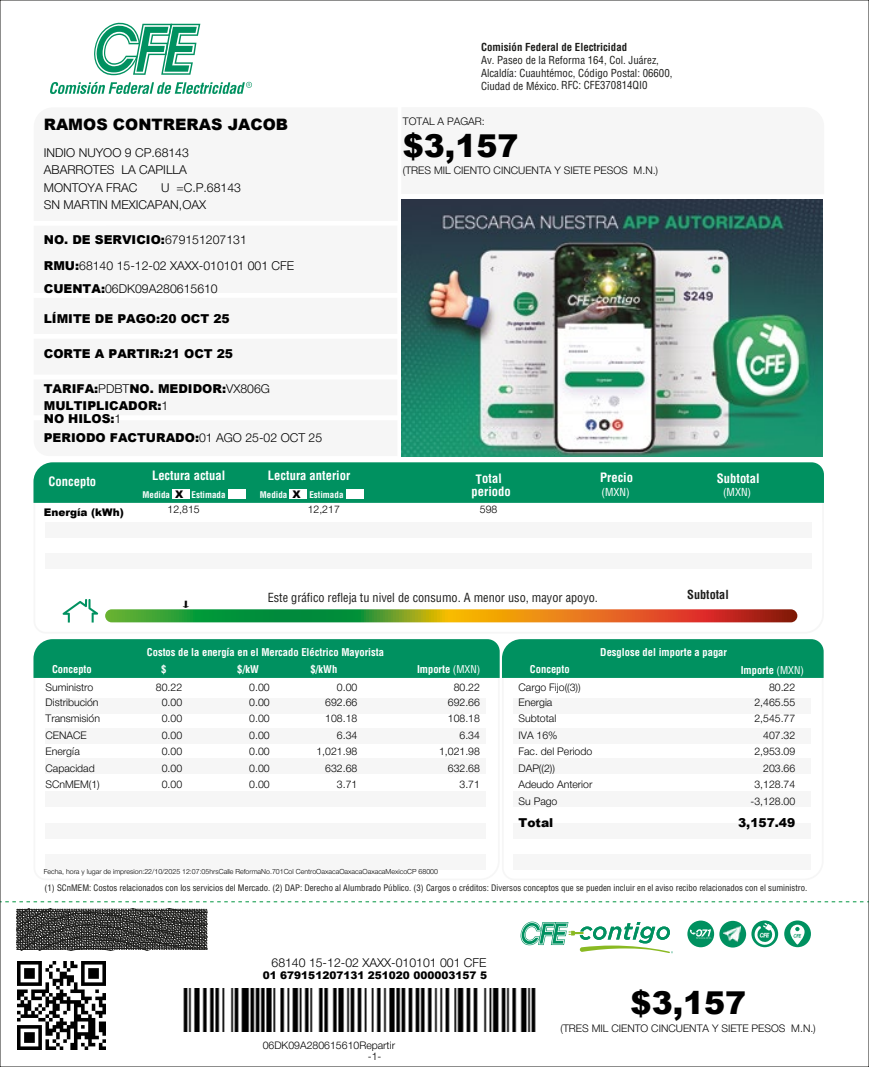
<style>
.page{position:relative;width:869px;height:1067px;background:#fff}
.page>*{position:absolute;margin:0;border:0;box-sizing:border-box;transform-origin:0 0}
.t1{font:900 31.5px "Arial";color:#000}
.t2{font:900 15.75px "Arial";color:#000}
.t3{font:700 condensed 12.6px "Helvetica LT Std";color:#fff}
.t4{font:300 12.25px/17.5px "Helvetica Neue Cyr";color:#000}
.t5{font:900 12.25px/17.5px "Arial";color:#000}
.t6{font:condensed 12.25px "Helvetica LT Std";color:#1d1d1b}
.t7{font:700 condensed 12.25px "Helvetica LT Std";color:#1d1d1b}
.t8{font:condensed 10.85px/12.6px "Helvetica LT Std";color:#1d1d1b}
.t9{font:700 condensed 10.85px "Helvetica LT Std";color:#1d1d1b}
.t10{font:condensed 10.85px "Helvetica LT Std";color:#fff}
.t11{font:300 10.5px "Helvetica Neue Cyr";color:#000}
.t12{font:700 condensed 10.5px/16.6px "Helvetica LT Std";color:#fff}
.t13{font:900 10.5px "Arial";color:#000}
.t14{font:700 condensed 8.92px "Helvetica LT Std";color:#fff}
.t15{font:condensed 8.75px "Helvetica LT Std";color:#1d1d1b}
.t16{font:300 7px "Helvetica Neue Cyr";color:#000}
.s1{font-family:"Helvetica Neue Cyr";font-weight:300}
.s2{font-family:"Arial";font-weight:900}
.s3{font-weight:400}
</style>
<div class="page">
<svg style="left:67px;top:613px;width:731px;height:10px"></svg>
<div style="left:33px;top:462px;width:790px;height:41px;background:#009160"></div>
<svg style="left:62px;top:599px;width:36px;height:23px"></svg>
<svg style="left:105px;top:609px;width:692px;height:13px;background:#8b812b"></svg>
<div style="left:33px;top:639px;width:790px;height:39px;background:#009160"></div>
<svg style="left:687px;top:920px;width:26px;height:27px"></svg>
<svg style="left:719px;top:920px;width:26px;height:27px"></svg>
<svg style="left:751px;top:920px;width:26px;height:27px"></svg>
<svg style="left:784px;top:920px;width:26px;height:27px"></svg>
<svg style="left:520px;top:921px;width:152px;height:32px"></svg>
<svg style="left:94px;top:22px;width:106px;height:53px"></svg>
<svg style="left:50px;top:82px;width:202px;height:12px"></svg>
<img style="left:722px;top:925px;width:17px;height:17px">
<div style="left:172px;top:489px;width:18px;height:10px;background:#fff"></div>
<div style="left:228px;top:489px;width:18px;height:10px;background:#fff"></div>
<div style="left:289px;top:489px;width:18px;height:10px;background:#fff"></div>
<div style="left:346px;top:489px;width:18px;height:10px;background:#fff"></div>
<img style="left:401px;top:199px;width:420px;height:257px">
<div style="left:34px;top:298px;width:363px;height:36px;background:#f6f6f6"></div>
<div style="left:34px;top:339px;width:363px;height:35px;background:#f6f6f6"></div>
<div style="left:34px;top:225px;width:363px;height:68px;background:#f6f6f6"></div>
<div style="left:34px;top:379px;width:363px;height:36px;background:#f6f6f6"></div>
<svg style="left:16px;top:908px;width:191px;height:42px;background:#484846"></svg>
<svg style="left:5px;top:901px;width:859px;height:1px"></svg>
<img style="left:183px;top:988px;width:353px;height:44px">
<img style="left:18px;top:962px;width:87px;height:87px">
<p class="t9" style="left:481px;top:41px;width:148px">Comisión Federal de Electricidad</p>
<p class="t8" style="left:481px;top:54px;width:193px">Av. Paseo de la Reforma 164, Col. Juárez,<br>Alcaldía: Cuauhtémoc, Código Postal: 06600,</p>
<h2 class="t2" style="left:44px;top:113px;width:246px">RAMOS CONTRERAS JACOB</h2>
<p class="t4" style="left:44px;top:145px;width:147px">INDIO NUYOO 9 CP.68143<br>ABARROTES LA CAPILLA<br>MONTOYA FRAC</p>
<p class="t4" style="left:44px;top:180px;width:199px;text-indent:117px">U =C.P.68143<br>SN MARTIN MEXICAPAN,OAX</p>
<p class="t5" style="left:44px;top:230px;width:204px">NO. DE SERVICIO:<span class="s1">679151207131</span></p>
<p class="t4" style="left:44px;top:256px;width:252px;line-height:22.8px"><span class="s2">RMU:</span>68140 15-12-02 XAXX-010101 001 CFE<br><span class="s2">CUENTA:</span>06DK09A280615610</p>
<p class="t5" style="left:44px;top:309px;width:187px">LÍMITE DE PAGO:20 OCT 25</p>
<p class="t5" style="left:44px;top:344px;width:191px">CORTE A PARTIR:21 OCT 25</p>
<p class="t5" style="left:44px;top:379px;width:227px">TARIFA:<span class="s1">PDBT</span>NO. MEDIDOR:<span class="s1">VX806G<br></span>MULTIPLICADOR:<span class="s1">1</span></p>
<p class="t5" style="left:44px;top:408px;width:280px;line-height:19.2px">NO HILOS:<span class="s1">1<br></span>PERIODO FACTURADO:<span class="s1">01 AGO 25-02 OCT 25</span></p>
<p class="t8" style="left:481px;top:79px;width:168px">Ciudad de México. RFC: CFE370814QI0</p>
<p class="t11" style="left:402px;top:118px;width:83px">TOTAL A PAGAR:</p>
<h1 class="t1" style="left:402px;top:122px;width:117px">$3,157</h1>
<p class="t11" style="left:402px;top:167px;width:257px">(TRES MIL CIENTO CINCUENTA Y SIETE PESOS M.N.)</p>
<p class="t3" style="left:152px;top:467px;width:75px">Lectura actual</p>
<p class="t14" style="left:142px;top:489px;width:29px">Medida</p>
<p class="t14" style="left:191px;top:489px;width:35px">Estimada</p>
<p class="t3" style="left:268px;top:468px;width:84px">Lectura anterior</p>
<p class="t14" style="left:260px;top:489px;width:29px">Medida</p>
<p class="t14" style="left:309px;top:489px;width:35px">Estimada</p>
<p class="t3" style="left:600px;top:469px;width:34px">Precio</p>
<p class="t3" style="left:48px;top:473px;width:49px">Concepto</p>
<p class="t3" style="left:475px;top:471px;width:27px;rotate:-1deg">Total</p>
<p class="t3" style="left:471px;top:483px;width:41px">periodo</p>
<p class="t10" style="left:601px;top:485px;width:30px">(MXN)</p>
<p class="t13" style="left:175px;top:486px;width:10px">X</p>
<p class="t13" style="left:292px;top:486px;width:10px">X</p>
<p class="t13" style="left:44px;top:504px;width:81px">Energía (kWh)</p>
<p class="t11" style="left:167px;top:505px;width:34px">12,815</p>
<p class="t11" style="left:307px;top:505px;width:34px">12,217</p>
<p class="t11" style="left:479px;top:505px;width:19px">598</p>
<p class="t11" style="left:182px;top:601px;width:9px">↓</p>
<p class="t6" style="left:267px;top:589px;width:331px">Este gráfico refleja tu nivel de consumo. A menor uso, mayor apoyo.</p>
<p class="t3" style="left:716px;top:471px;width:44px">Subtotal</p>
<p class="t10" style="left:722px;top:485px;width:30px">(MXN)</p>
<p class="t7" style="left:687px;top:586px;width:43px">Subtotal</p>
<p class="t12" style="left:161px;top:644px;width:224px;text-indent:-14px">Costos de la energía en el Mercado Eléctrico Mayorista $</p>
<p class="t12" style="left:600px;top:644px;width:128px">Desglose del importe a pagar</p>
<p class="t12" style="left:237px;top:660px;width:23px">$/kW</p>
<p class="t12" style="left:310px;top:660px;width:28px">$/kWh</p>
<p class="t12" style="left:52px;top:660px;width:41px">Concepto</p>
<p class="t12" style="left:417px;top:660px;width:65px">Importe <span class="s3">(MXN)</span></p>
<p class="t12" style="left:740px;top:661px;width:65px">Importe <span class="s3">(MXN)</span></p>
<p class="t12" style="left:529px;top:660px;width:41px">Concepto</p>
<p class="t11" style="left:46px;top:683px;width:49px">Suministro</p>
<p class="t11" style="left:156px;top:683px;width:28px">80.22</p>
<p class="t11" style="left:249px;top:683px;width:22px">0.00</p>
<p class="t11" style="left:337px;top:683px;width:22px">0.00</p>
<p class="t11" style="left:453px;top:683px;width:28px">80.22</p>
<p class="t11" style="left:46px;top:698px;width:55px">Distribución</p>
<p class="t11" style="left:162px;top:698px;width:22px">0.00</p>
<p class="t11" style="left:249px;top:698px;width:22px">0.00</p>
<p class="t11" style="left:325px;top:698px;width:34px">692.66</p>
<p class="t11" style="left:447px;top:698px;width:34px">692.66</p>
<p class="t11" style="left:46px;top:715px;width:56px">Transmisión</p>
<p class="t11" style="left:162px;top:715px;width:22px">0.00</p>
<p class="t11" style="left:249px;top:715px;width:22px">0.00</p>
<p class="t11" style="left:325px;top:715px;width:34px">108.18</p>
<p class="t11" style="left:447px;top:715px;width:34px">108.18</p>
<p class="t11" style="left:46px;top:731px;width:43px">CENACE</p>
<p class="t11" style="left:162px;top:731px;width:22px">0.00</p>
<p class="t11" style="left:249px;top:731px;width:22px">0.00</p>
<p class="t11" style="left:337px;top:731px;width:22px">6.34</p>
<p class="t11" style="left:459px;top:731px;width:22px">6.34</p>
<p class="t11" style="left:46px;top:748px;width:36px">Energía</p>
<p class="t11" style="left:162px;top:748px;width:22px">0.00</p>
<p class="t11" style="left:249px;top:748px;width:22px">0.00</p>
<p class="t11" style="left:316px;top:748px;width:42px">1,021.98</p>
<p class="t11" style="left:439px;top:748px;width:42px">1,021.98</p>
<p class="t11" style="left:46px;top:764px;width:51px">Capacidad</p>
<p class="t11" style="left:162px;top:764px;width:22px">0.00</p>
<p class="t11" style="left:249px;top:764px;width:22px">0.00</p>
<p class="t11" style="left:325px;top:764px;width:34px">632.68</p>
<p class="t11" style="left:447px;top:764px;width:34px">632.68</p>
<p class="t11" style="left:46px;top:781px;width:56px">SCnMEM(1)</p>
<p class="t11" style="left:162px;top:781px;width:22px">0.00</p>
<p class="t11" style="left:249px;top:781px;width:22px">0.00</p>
<p class="t11" style="left:337px;top:781px;width:22px">3.71</p>
<p class="t11" style="left:459px;top:781px;width:22px">3.71</p>
<p class="t16" style="left:44px;top:869px;width:395px">Fecha, hora y lugar de impresion:22/10/2025 12:07:05hrsCalle ReformaNo.701Col CentroOaxacaOaxacaOaxacaMexicoCP 68000</p>
<p class="t11" style="left:518px;top:683px;width:64px">Cargo Fijo((3))</p>
<p class="t11" style="left:768px;top:683px;width:28px">80.22</p>
<p class="t11" style="left:518px;top:698px;width:35px">Energia</p>
<p class="t11" style="left:754px;top:698px;width:42px">2,465.55</p>
<p class="t11" style="left:518px;top:715px;width:39px">Subtotal</p>
<p class="t11" style="left:754px;top:715px;width:42px">2,545.77</p>
<p class="t11" style="left:518px;top:731px;width:41px">IVA 16%</p>
<p class="t11" style="left:762px;top:731px;width:34px">407.32</p>
<p class="t11" style="left:518px;top:748px;width:75px">Fac. del Periodo</p>
<p class="t11" style="left:754px;top:748px;width:42px">2,953.09</p>
<p class="t11" style="left:518px;top:764px;width:38px">DAP((2))</p>
<p class="t11" style="left:762px;top:764px;width:34px">203.66</p>
<p class="t11" style="left:518px;top:781px;width:75px">Adeudo Anterior</p>
<p class="t11" style="left:754px;top:781px;width:42px">3,128.74</p>
<p class="t11" style="left:518px;top:797px;width:40px">Su Pago</p>
<p class="t11" style="left:750px;top:797px;width:46px">-3,128.00</p>
<p class="t5" style="left:518px;top:813px;width:36px">Total</p>
<p class="t5" style="left:737px;top:813px;width:59px">3,157.49</p>
<p class="t15" style="left:45px;top:882px;width:763px">(1) SCnMEM: Costos relacionados con los servicios del Mercado. (2) DAP: Derecho al Alumbrado Público. (3) Cargos o créditos: Diversos conceptos que se pueden incluir en el aviso recibo relacionados con el suministro.</p>
<p class="t4" style="left:271px;top:955px;width:216px">68140 15-12-02 XAXX-010101 001 CFE</p>
<p class="t13" style="left:262px;top:967px;width:226px">01 679151207131 251020 000003157 5</p>
<p class="t11" style="left:262px;top:1042px;width:134px">06DK09A280615610Repartir</p>
<p class="t11" style="left:368px;top:1052px;width:15px">-1-</p>
<h1 class="t1" style="left:630px;top:979px;width:117px">$3,157</h1>
<p class="t11" style="left:560px;top:1024px;width:257px">(TRES MIL CIENTO CINCUENTA Y SIETE PESOS M.N.)</p>
</div>
